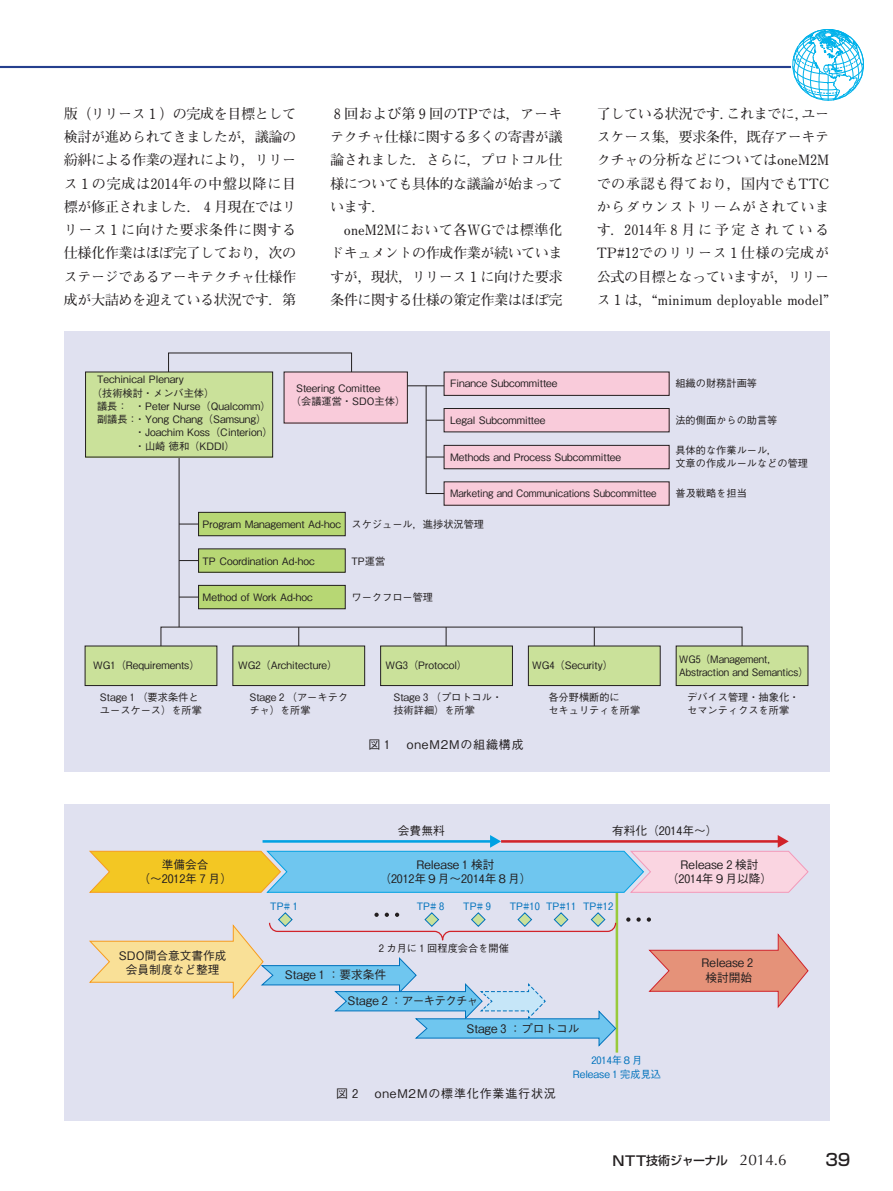
<style>
.page{position:relative;width:893px;height:1191px;background:#fff}
.page>*{position:absolute;margin:0;border:0;box-sizing:border-box;transform-origin:0 0}
.t1{font:500 16.5px "Shin Go Pr 6";color:#231f20}
.t2{font:700 14.1px/23.2px "Futo Min A101 Pr 6";letter-spacing:-.035em;color:#231f20;text-align:justify}
.t3{font:500 12px "Gothic BBB Pr 6";letter-spacing:.07em;color:#231f20}
.t4{font:500 12px "Shin Go Pr 6";letter-spacing:-.05em;color:#231f20}
.t5{font:500 11.7px/14.7px "Gothic BBB Pro";color:#231f20;text-align:center}
.t6{font:500 11.7px "Gothic BBB Pro";letter-spacing:-.07em;color:#231f20}
.t7{font:500 10.2px/13.2px "Gothic BBB Pro";color:#231f20}
.t8{font:500 10.2px/13.2px "Gothic BBB Pro";color:#231f20;scale:.95 1}
.t9{font:500 10.2px/13.2px "Gothic BBB Pro";color:#0072bc;text-align:center}
.s1{font-size:13.5px}
.s2{font-family:"Optima";font-weight:400;font-size:15.3px}
</style>
<div class="page">
<hr style="left:0;top:66px;width:791px;height:2px;background:#253f8e">
<svg style="left:793px;top:29px;width:71px;height:72px"></svg>
<div style="left:792px;top:29px;width:72px;height:72px;border:1px solid #00b2eb;border-radius:50%"></div>
<div style="left:64px;top:332px;width:765px;height:440px;background:#e0e1f0"></div>
<div style="left:86px;top:372px;width:187px;height:85px;background:#cae19a"></div>
<div style="left:85px;top:372px;width:188px;height:85px;border:1px solid #231f20"></div>
<div style="left:85px;top:646px;width:132px;height:39px;background:#cae19a"></div>
<div style="left:85px;top:646px;width:132px;height:40px;border:1px solid #231f20"></div>
<div style="left:199px;top:512px;width:146px;height:24px;background:#b7d774"></div>
<div style="left:198px;top:512px;width:147px;height:24px;border:1px solid #231f20"></div>
<div style="left:284px;top:372px;width:123px;height:51px;background:#f9cbda"></div>
<hr style="left:179px;top:458px;width:1px;height:169px;background:#231f20">
<svg style="left:179px;top:524px;width:20px;height:1px"></svg>
<div style="left:199px;top:549px;width:146px;height:23px;background:#b7d774"></div>
<svg style="left:179px;top:560px;width:20px;height:1px"></svg>
<div style="left:199px;top:585px;width:146px;height:24px;background:#b7d774"></div>
<div style="left:198px;top:585px;width:147px;height:24px;border:1px solid #231f20"></div>
<svg style="left:179px;top:597px;width:20px;height:1px"></svg>
<div style="left:444px;top:372px;width:225px;height:23px;background:#f9cbda"></div>
<hr style="left:407px;top:385px;width:37px;height:1px;background:#231f20">
<div style="left:444px;top:408px;width:225px;height:24px;background:#f9cbda"></div>
<div style="left:444px;top:408px;width:225px;height:24px;border:1px solid #231f20"></div>
<div style="left:444px;top:445px;width:225px;height:24px;background:#f9cbda"></div>
<div style="left:444px;top:445px;width:225px;height:24px;border:1px solid #231f20"></div>
<div style="left:444px;top:482px;width:225px;height:23px;background:#f9cbda"></div>
<svg style="left:426px;top:385px;width:19px;height:109px"></svg>
<div style="left:233px;top:646px;width:132px;height:39px;background:#cae19a"></div>
<div style="left:233px;top:646px;width:132px;height:40px;border:1px solid #231f20"></div>
<div style="left:381px;top:646px;width:131px;height:39px;background:#cae19a"></div>
<div style="left:380px;top:646px;width:133px;height:40px;border:1px solid #231f20"></div>
<div style="left:528px;top:646px;width:132px;height:39px;background:#cae19a"></div>
<div style="left:528px;top:646px;width:132px;height:40px;border:1px solid #231f20"></div>
<svg style="left:160px;top:626px;width:583px;height:22px"></svg>
<div style="left:676px;top:646px;width:132px;height:39px;background:#cae19a"></div>
<div style="left:676px;top:646px;width:132px;height:40px;border:1px solid #231f20"></div>
<div style="left:64px;top:804px;width:765px;height:316px;background:#e0e1f0"></div>
<hr style="left:616px;top:892px;width:2px;height:160px;background:#99ca3b">
<svg style="left:89px;top:835px;width:720px;height:57px"></svg>
<svg style="left:649px;top:933px;width:160px;height:75px"></svg>
<svg style="left:626px;top:917px;width:4px;height:4px"></svg>
<svg style="left:636px;top:917px;width:5px;height:4px"></svg>
<svg style="left:647px;top:917px;width:4px;height:4px"></svg>
<svg style="left:89px;top:912px;width:528px;height:134px"></svg>
<h2 class="t2" style="left:64px;top:101px;width:234px">版（リリース 1 ）の完成を目標として検討が進められてきましたが，議論の紛糾による作業の遅れにより，リリース 1 の完成は2014年の中盤以降に目標が修正されました．４月現在ではリリース 1 に向けた要求条件に関する仕様化作業はほぼ完了しており，次のステージであるアーキテクチャ仕様作成が大詰めを迎えている状況です．第</h2>
<h2 class="t2" style="left:330px;top:101px;width:234px">8 回および第 9 回のTPでは，アーキテクチャ仕様に関する多くの寄書が議論されました．さらに，プロトコル仕様についても具体的な議論が始まっています．</h2>
<h2 class="t2" style="left:330px;top:218px;width:234px;text-indent:14px">oneM2Mにおいて各WGでは標準化ドキュメントの作成作業が続いていますが，現状，リリース 1 に向けた要求条件に関する仕様の策定作業はほぼ完</h2>
<h2 class="t2" style="left:597px;top:101px;width:234px">了している状況です．これまでに，ユースケース集，要求条件，既存アーキテクチャの分析などについてはoneM2Mでの承認も得ており，国内でもTTCからダウンストリームがされています．2014年8月に予定されているTP#12でのリリース 1 仕様の完成が公式の目標となっていますが，リリース 1 は，“minimum deployable model”</h2>
<p class="t7" style="left:97px;top:372px;width:88px">Techinical Plenary</p>
<p class="t7" style="left:92px;top:385px;width:124px">（技術検討・メンバ主体）</p>
<p class="t7" style="left:97px;top:398px;width:175px">議長： ・Peter Nurse（Qualcomm）</p>
<p class="t7" style="left:97px;top:411px;width:171px">副議長： ・Yong Chang（Samsung）</p>
<p class="t7" style="left:135px;top:424px;width:139px">・Joachim Koss（Cinterion）</p>
<p class="t7" style="left:135px;top:438px;width:101px">・山崎 徳和（KDDI）</p>
<p class="t7" style="left:291px;top:380px;width:116px;text-indent:5px">Steering Comittee<br>（会議運営・SDO主体）</p>
<p class="t7" style="left:450px;top:375px;width:109px">Finance Subcommittee</p>
<p class="t7" style="left:675px;top:375px;width:83px">組織の財務計画等</p>
<p class="t7" style="left:450px;top:412px;width:97px">Legal Subcommittee</p>
<p class="t7" style="left:675px;top:412px;width:104px">法的側面からの助言等</p>
<p class="t7" style="left:450px;top:449px;width:173px">Methods and Process Subcommittee</p>
<p class="t7" style="left:675px;top:442px;width:134px">具体的な作業ルール，<br>文章の作成ルールなどの管理</p>
<p class="t8" style="left:450px;top:485px;width:219px">Marketing and Communications Subcommittee</p>
<p class="t7" style="left:675px;top:485px;width:73px">普及戦略を担当</p>
<p class="t7" style="left:203px;top:516px;width:283px">Program Management Ad-hoc スケジュール，進捗状況管理</p>
<p class="t7" style="left:203px;top:553px;width:114px">TP Coordination Ad-hoc</p>
<p class="t7" style="left:352px;top:553px;width:35px">TP運営</p>
<p class="t7" style="left:203px;top:589px;width:112px">Method of Work Ad-hoc</p>
<p class="t7" style="left:352px;top:589px;width:83px">ワークフロー管理</p>
<p class="t7" style="left:93px;top:657px;width:108px">WG1（Requirements）</p>
<p class="t7" style="left:238px;top:657px;width:101px">WG2（Architecture）</p>
<p class="t7" style="left:386px;top:657px;width:83px">WG3（Protocol）</p>
<p class="t7" style="left:532px;top:657px;width:83px">WG4（Security）</p>
<p class="t8" style="left:679px;top:651px;width:137px">WG5（Management,<br>Abstraction and Semantics）</p>
<p class="t7" style="left:100px;top:689px;width:103px">Stage 1 （要求条件とユースケース）を所掌</p>
<p class="t7" style="left:249px;top:689px;width:100px">Stage 2 （アーキテクチャ）を所掌</p>
<p class="t7" style="left:393px;top:689px;width:110px">Stage 3 （プロトコル・技術詳細）を所掌</p>
<p class="t7" style="left:548px;top:689px;width:93px">各分野横断的に<br>セキュリティを所掌</p>
<p class="t7" style="left:687px;top:689px;width:114px">デバイス管理・抽象化・セマンティクスを所掌</p>
<p class="t3" style="left:368px;top:734px;width:157px">図 1 　oneM2Mの組織構成</p>
<p class="t5" style="left:138px;top:855px;width:95px">準備会合<br>（～2012年 7 月）</p>
<p class="t5" style="left:119px;top:946px;width:109px">SDO間合意文書作成会員制度など整理</p>
<p class="t5" style="left:398px;top:821px;width:48px">会費無料</p>
<p class="t5" style="left:612px;top:821px;width:107px">有料化（2014年～）</p>
<p class="t5" style="left:379px;top:855px;width:154px">Release 1 検討<br>（2012年９月～2014年８月）</p>
<p class="t9" style="left:270px;top:898px;width:29px">TP# 1</p>
<p class="t9" style="left:417px;top:898px;width:29px">TP# 8</p>
<p class="t9" style="left:463px;top:898px;width:29px">TP# 9</p>
<p class="t9" style="left:510px;top:898px;width:105px">TP#10 TP#11 TP#12</p>
<p class="t7" style="left:379px;top:940px;width:132px">2 カ月に 1 回程度会合を開催</p>
<p class="t5" style="left:285px;top:966px;width:103px">Stage 1 ：要求条件</p>
<p class="t6" style="left:348px;top:991px;width:132px">Stage 2 ：アーキテクチャ</p>
<p class="t5" style="left:466px;top:1019px;width:115px">Stage 3 ：プロトコル</p>
<p class="t3" style="left:336px;top:1084px;width:221px">図 2 　oneM2Mの標準化作業進行状況</p>
<p class="t9" style="left:573px;top:1052px;width:90px">2014年８月<br>Release 1 完成見込</p>
<p class="t5" style="left:667px;top:855px;width:107px">Release 2 検討（2014年９月以降）</p>
<p class="t5" style="left:701px;top:954px;width:53px">Release 2検討開始</p>
<p class="t4" style="left:612px;top:1150px;width:176px"><span class="s1">NTT</span>技術ジャーナル　<span class="s2">2014.6</span></p>
<h1 class="t1" style="left:825px;top:1145px;width:27px">39</h1>
</div>
